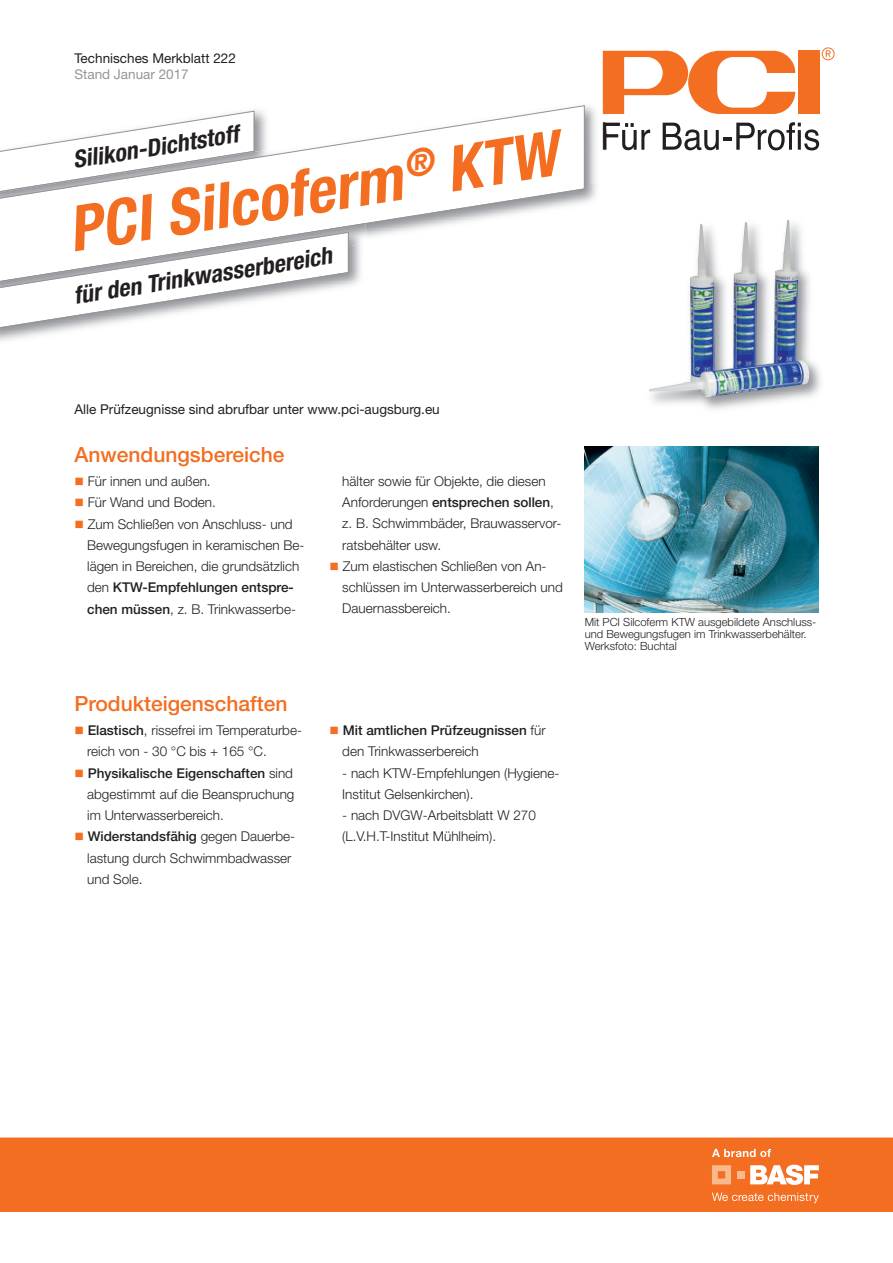
<style>
.page{position:relative;width:893px;height:1263px;background:#fff}
.page>*{position:absolute;margin:0;border:0;box-sizing:border-box;transform-origin:0 0}
.t1{font:italic 700 condensed 63px "Helvetica Neue LT Pro";color:#f36e21}
.t2{font:italic 700 condensed 24px "Helvetica Neue LT Pro";color:#231f20}
.t3{font:500 21px "Helvetica Neue LT Pro";color:#f36e21}
.t4{font:300 13.5px/21.3px "Helvetica Neue LT Pro";color:#231f20}
.t5{font:13.5px "Helvetica Neue LT Pro";color:#231f20}
.t6{font:500 13.5px/21.3px "Helvetica Neue LT Pro";color:#231f20}
.t7{font:13.5px "Helvetica Neue LT Pro";color:#939598}
.t8{font:300 11.25px/12px "Helvetica Neue LT Pro";color:#231f20}
.s1{color:#f36e21}
.s2{font-weight:500}
.s3{font-weight:300}
</style>
<div class="page">
<div style="left:798px;top:51px;width:21px;height:63px;background:#f36e21"></div>
<svg style="left:603px;top:51px;width:192px;height:63px"></svg>
<svg style="left:618px;top:123px;width:32px;height:27px"></svg>
<svg style="left:663px;top:122px;width:156px;height:28px"></svg>
<svg style="left:822px;top:47px;width:13px;height:13px"></svg>
<img style="left:585px;top:99px;width:33px;height:104px">
<img style="left:591px;top:97px;width:24px;height:86px">
<img style="left:603px;top:106px;width:7px;height:44px">
<svg style="left:1px;top:105px;width:584px;height:132px"></svg>
<img style="left:649px;top:220px;width:172px;height:190px">
<img style="left:649px;top:224px;width:57px;height:167px">
<div style="left:0;top:1137px;width:893px;height:75px;background:#f36e21"></div>
<svg style="left:712px;top:1165px;width:19px;height:19px"></svg>
<div style="left:737px;top:1171px;width:7px;height:7px;background:#fab98c"></div>
<svg style="left:750px;top:1165px;width:69px;height:20px"></svg>
<svg style="left:712px;top:1192px;width:107px;height:11px"></svg>
<svg style="left:712px;top:1149px;width:59px;height:8px"></svg>
<img style="left:1px;top:223px;width:364px;height:60px">
<svg style="left:1px;top:231px;width:348px;height:99px"></svg>
<img style="left:585px;top:446px;width:233px;height:166px">
<p class="t5" style="left:74px;top:53px;width:163px">Technisches Merkblatt 222</p>
<p class="t7" style="left:74px;top:69px;width:116px">Stand Januar 2017</p>
<h2 class="t2" style="left:72px;top:151px;width:169px;rotate:-9deg">Silikon-Dichtstoff</h2>
<h1 class="t1" style="left:65px;top:207px;width:496px;rotate:-9deg">PCI Silcoferm<sup>®</sup> KTW</h1>
<h2 class="t2" style="left:72px;top:287px;width:263px;rotate:-9deg">für den Trinkwasserbereich</h2>
<p class="t5" style="left:74px;top:404px;width:367px">Alle Prüfzeugnisse sind abrufbar unter www.pci-augsburg.eu</p>
<h3 class="t3" style="left:74px;top:446px;width:212px">Anwendungsbereiche</h3>
<p class="t4" style="left:74px;top:472px;width:138px"><span class="s1">■</span> Für innen und außen.</p>
<p class="t4" style="left:74px;top:493px;width:143px"><span class="s1">■</span> Für Wand und Boden.</p>
<p class="t4" style="left:87px;top:514px;width:219px;text-indent:-13px"><span class="s1">■</span> Zum Schließen von Anschluss- und Bewegungsfugen in keramischen Be&shy;lägen in Bereichen, die grundsätzlich den <span class="s2">KTW-Empfehlungen entspre&shy;chen müssen</span>, z. B. Trinkwasserbe-</p>
<p class="t4" style="left:342px;top:472px;width:221px">hälter sowie für Objekte, die diesen<br>Anforderungen <span class="s2">entsprechen sollen</span>, z. B. Schwimmbäder, Brauwasservor&shy;ratsbehälter usw.</p>
<p class="t4" style="left:342px;top:557px;width:222px;text-indent:-13px"><span class="s1">■</span> Zum elastischen Schließen von An&shy;schlüssen im Unterwasserbereich und<br>Dauernassbereich.</p>
<h3 class="t3" style="left:74px;top:695px;width:215px">Produkteigenschaften</h3>
<p class="t4" style="left:87px;top:721px;width:216px;text-indent:-13px"><span class="s1">■</span> <span class="s2">Elastisch</span>, rissefrei im Temperaturbe&shy;reich von - 30 °C bis + 165 °C.</p>
<p class="t4" style="left:87px;top:763px;width:209px;text-align:justify;text-indent:-13px"><span class="s1">■</span> <span class="s2">Physikalische Eigenschaften</span> sind abgestimmt auf die Beanspruchung im Unterwasserbereich.</p>
<p class="t4" style="left:87px;top:827px;width:210px;text-indent:-13px"><span class="s1">■</span> <span class="s2">Widerstandsfähig</span> gegen Dauerbe&shy;lastung durch Schwimmbadwasser und Sole.</p>
<p class="t6" style="left:342px;top:721px;width:205px;text-indent:-13px"><span class="s1">■</span> Mit amtlichen Prüfzeugnissen <span class="s3">für den Trinkwasserbereich</span></p>
<p class="t4" style="left:342px;top:763px;width:219px">- nach KTW-Empfehlungen (Hygiene-<br>Institut Gelsenkirchen).</p>
<p class="t4" style="left:342px;top:806px;width:195px">- nach DVGW-Arbeitsblatt W 270 (L.V.H.T-Institut Mühlheim).</p>
<p class="t8" style="left:585px;top:617px;width:233px">Mit PCI Silcoferm KTW ausgebildete Anschluss&shy;und Bewegungsfugen im Trinkwasserbehälter.<br>Werksfoto: Buchtal</p>
</div>
